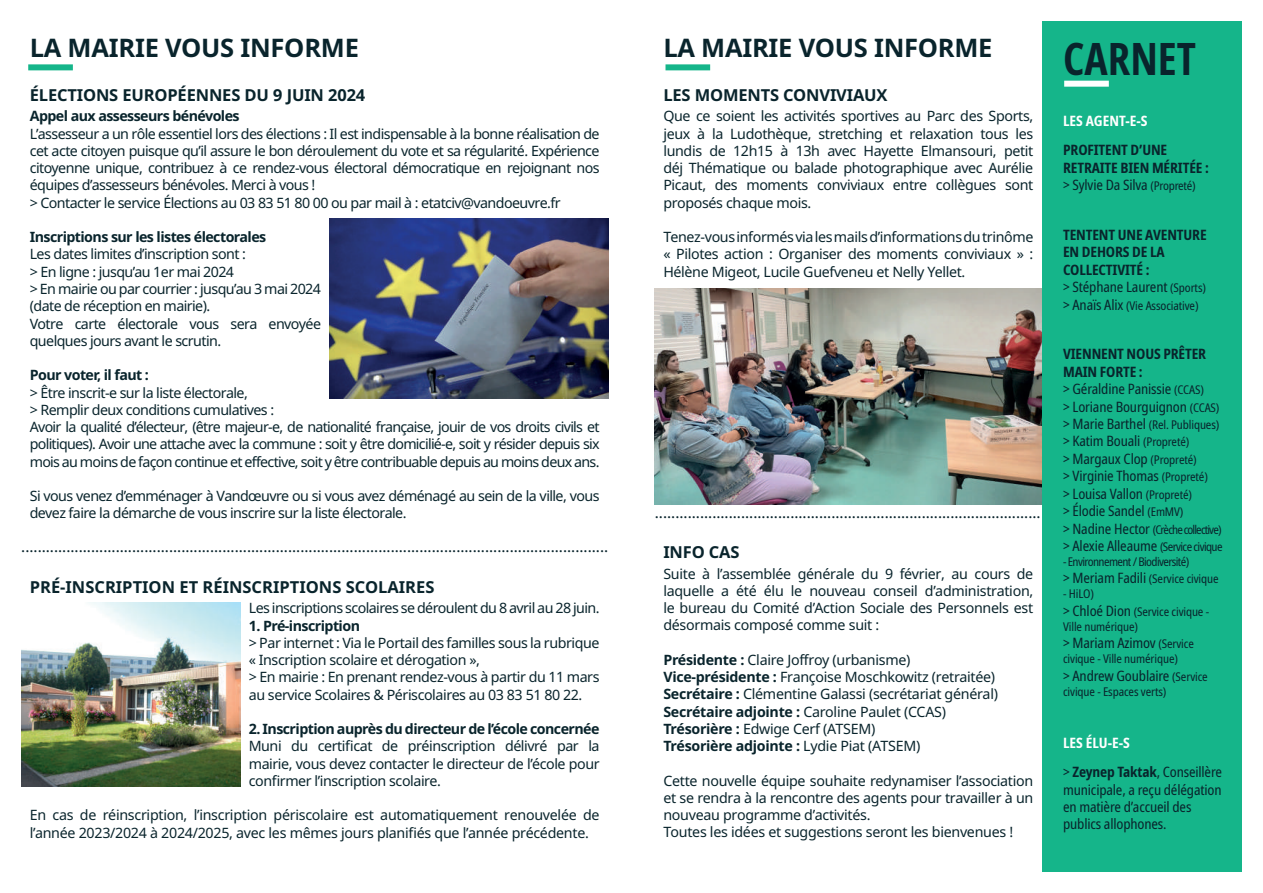
<style>
.page{position:relative;width:1263px;height:893px;background:#fff}
.page>*{position:absolute;margin:0;border:0;box-sizing:border-box;transform-origin:0 0}
.t1{font:700 condensed 44.55px "Noto Sans";color:#09242c;scale:.91 1}
.t2{font:700 25.5px "Noto Sans";letter-spacing:-.01em;color:#09242c}
.t3{font:18px "Minion Pro";color:#09242c}
.t4{font:700 16.5px "Noto Sans";letter-spacing:-.01em;color:#09242c}
.t5{font:14.25px/17.2px "Noto Sans";letter-spacing:-.04em;color:#09242c}
.t6{font:14.25px/17.2px "Noto Sans";letter-spacing:-.02em;color:#09242c}
.t7{font:condensed 14.25px/17.4px "Noto Sans";letter-spacing:-.01em;color:#09242c}
.t8{font:700 14.25px "Noto Sans";letter-spacing:-.04em;color:#09242c}
.t9{font:700 condensed 14.25px/17.4px "Noto Sans";letter-spacing:-.01em;color:#09242c}
.t10{font:700 condensed 14.25px "Noto Sans";color:#fff}
.t11{font:condensed 12px/17.4px "Noto Sans";letter-spacing:-.01em;color:#09242c}
.t12{font:condensed 12px/17.4px "Noto Sans";letter-spacing:-.05em;color:#09242c}
.t13{font:condensed 12px "Noto Sans";letter-spacing:-.07em;color:#09242c}
.s1{font-weight:700}
.s2{font-weight:400}
.s3{font-weight:400;font-size:12px}
.s4{font-size:14.25px}
.s5{font-size:12px}
.s6{font-weight:700;color:#fff}
</style>
<div class="page">
<div style="left:1042px;top:21px;width:200px;height:851px;background:#15b58a"></div>
<div style="left:1064px;top:81px;width:45px;height:6px;background:#fff"></div>
<div style="left:665px;top:64px;width:45px;height:6px;background:#15b58a"></div>
<div style="left:28px;top:64px;width:45px;height:6px;background:#15b58a"></div>
<img style="left:330px;top:219px;width:278px;height:179px">
<img style="left:655px;top:288px;width:387px;height:217px">
<img style="left:21px;top:602px;width:219px;height:184px">
<h2 class="t2" style="left:30px;top:33px;width:331px">LA MAIRIE VOUS INFORME</h2>
<p class="t4" style="left:30px;top:86px;width:337px">ÉLECTIONS EUROPÉENNES DU 9 JUIN 2024</p>
<p class="t8" style="left:30px;top:108px;width:211px">Appel aux assesseurs bénévoles</p>
<p class="t5" style="left:30px;top:125px;width:571px">L’assesseur a un rôle essentiel lors des élections : Il est indispensable à la bonne réalisation de cet acte citoyen puisque qu’il assure le bon déroulement du vote et sa régularité. Expérience citoyenne unique, contribuez à ce rendez-vous électoral démocratique en rejoignant nos équipes d’assesseurs bénévoles. Merci à vous !<br>&gt; Contacter le service Élections au 03 83 51 80 00 ou par mail à : etatciv@vandoeuvre.fr</p>
<p class="t8" style="left:30px;top:229px;width:238px">Inscriptions sur les listes électorales</p>
<p class="t5" style="left:30px;top:245px;width:293px">Les dates limites d’inscription sont :<br>&gt; En ligne : jusqu’au 1er mai 2024<br>&gt; En mairie ou par courrier : jusqu’au 3 mai 2024 (date de réception en mairie).<br>Votre carte électorale vous sera envoyée quelques jours avant le scrutin.</p>
<p class="t8" style="left:30px;top:367px;width:121px">Pour voter, il faut :</p>
<p class="t5" style="left:30px;top:383px;width:571px">&gt; Être inscrit-e sur la liste électorale,<br>&gt; Remplir deux conditions cumulatives :<br>Avoir la qualité d’électeur, (être majeur-e, de nationalité française, jouir de vos droits civils et politiques). Avoir une attache avec la commune : soit y être domicilié-e, soit y résider depuis six mois au moins de façon continue et effective, soit y être contribuable depuis au moins deux ans.</p>
<p class="t5" style="left:30px;top:487px;width:571px">Si vous venez d’emménager à Vandœuvre ou si vous avez déménagé au sein de la ville, vous devez faire la démarche de vous inscrire sur la liste électorale.</p>
<p class="t3" style="left:21px;top:534px;width:588px">...............................................................................................................................................</p>
<p class="t4" style="left:30px;top:578px;width:406px">PRÉ-INSCRIPTION ET RÉINSCRIPTIONS SCOLAIRES</p>
<p class="t5" style="left:249px;top:599px;width:352px">Les inscriptions scolaires se déroulent du 8 avril au 28 juin.</p>
<p class="t8" style="left:249px;top:617px;width:113px">1. Pré-inscription</p>
<p class="t5" style="left:249px;top:634px;width:352px">&gt; Par internet : Via le Portail des familles sous la rubrique « Inscription scolaire et dérogation »,<br>&gt; En mairie : En prenant rendez-vous à partir du 11 mars au service Scolaires &amp; Périscolaires au 03 83 51 80 22.</p>
<p class="t8" style="left:249px;top:721px;width:352px">2. Inscription auprès du directeur de l’école concernée</p>
<p class="t5" style="left:249px;top:737px;width:352px;text-align:justify">Muni du certificat de préinscription délivré par la mairie, vous devez contacter le directeur de l’école pour confirmer l’inscription scolaire.</p>
<p class="t6" style="left:30px;top:806px;width:571px">En cas de réinscription, l’inscription périscolaire est automatiquement renouvelée de l’année 2023/2024 à 2024/2025, avec les mêmes jours planifiés que l’année précédente.</p>
<h2 class="t2" style="left:663px;top:33px;width:331px">LA MAIRIE VOUS INFORME</h2>
<p class="t4" style="left:663px;top:85px;width:226px">LES MOMENTS CONVIVIAUX</p>
<p class="t5" style="left:663px;top:107px;width:371px;text-align:justify">Que ce soient les activités sportives au Parc des Sports, jeux à la Ludothèque, stretching et relaxation tous les lundis de 12h15 à 13h avec Hayette Elmansouri, petit déj Thématique ou balade photographique avec Aurélie Picaut, des moments conviviaux entre collègues sont proposés chaque mois.</p>
<p class="t5" style="left:663px;top:228px;width:371px;text-align:justify">Tenez-vous informés via les mails d’informations du trinôme « Pilotes action : Organiser des moments conviviaux » :<br>Hélène Migeot, Lucile Guefveneu et Nelly Yellet.</p>
<p class="t3" style="left:655px;top:500px;width:387px">..............................................................................................</p>
<p class="t4" style="left:663px;top:543px;width:78px">INFO CAS</p>
<p class="t5" style="left:663px;top:564px;width:371px;text-align:justify">Suite à l’assemblée générale du 9 février, au cours de laquelle a été élu le nouveau conseil d’administration, le bureau du Comité d’Action Sociale des Personnels est désormais composé comme suit :</p>
<p class="t6" style="left:663px;top:651px;width:336px"><span class="s1">Présidente :</span> Claire Joffroy (urbanisme)<br><span class="s1">Vice-présidente :</span> Françoise Moschkowitz (retraitée)<br><span class="s1">Secrétaire :</span> Clémentine Galassi (secrétariat général)<br><span class="s1">Secrétaire adjointe :</span> Caroline Paulet (CCAS)<br><span class="s1">Trésorière :</span> Edwige Cerf (ATSEM)<br><span class="s1">Trésorière adjointe :</span> Lydie Piat (ATSEM)</p>
<p class="t6" style="left:663px;top:771px;width:371px">Cette nouvelle équipe souhaite redynamiser l’association et se rendra à la rencontre des agents pour travailler à un nouveau programme d’activités.<br>Toutes les idées et suggestions seront les bienvenues !</p>
<h1 class="t1" style="left:1063px;top:26px;width:147px">CARNET</h1>
<p class="t10" style="left:1063px;top:111px;width:86px">LES AGENT-E-S</p>
<p class="t9" style="left:1063px;top:142px;width:147px">PROFITENT D’UNE<br>RETRAITE BIEN MÉRITÉE : <span class="s2">&gt; Sylvie Da Silva</span> <span class="s3">(Propreté)</span></p>
<p class="t9" style="left:1063px;top:226px;width:145px">TENTENT UNE AVENTURE<br>EN DEHORS DE LA<br>COLLECTIVITÉ :<br><span class="s2">&gt; Stéphane Laurent</span> <span class="s3">(Sports)</span></p>
<p class="t11" style="left:1063px;top:297px;width:137px"><span class="s4">&gt; Anaïs Alix</span> (Vie Associative)</p>
<p class="t7" style="left:1063px;top:346px;width:158px"><span class="s1">VIENNENT NOUS PRÊTER<br>MAIN FORTE :<br></span>&gt; Géraldine Panissie <span class="s5">(CCAS)<br></span>&gt; Loriane Bourguignon <span class="s5">(CCAS)</span></p>
<p class="t11" style="left:1063px;top:416px;width:158px"><span class="s4">&gt; Marie Barthel</span> (Rel. Publiques)</p>
<p class="t7" style="left:1063px;top:433px;width:146px">&gt; Katim Bouali <span class="s5">(Propreté)<br></span>&gt; Margaux Clop <span class="s5">(Propreté)<br></span>&gt; Virginie Thomas <span class="s5">(Propreté) </span>&gt; Louisa Vallon <span class="s5">(Propreté)<br></span>&gt; Élodie Sandel <span class="s5">(EmMV)</span></p>
<p class="t13" style="left:1063px;top:521px;width:160px"><span class="s4">&gt; Nadine Hector</span> (Crèche collective)</p>
<p class="t7" style="left:1063px;top:537px;width:161px">&gt; Alexie Alleaume <span class="s5">(Service civique</span></p>
<p class="t12" style="left:1063px;top:553px;width:157px">- Environnement / Biodiversité)<br><span class="s4">&gt; Meriam Fadili</span> (Service civique</p>
<p class="t11" style="left:1063px;top:586px;width:148px">- HiLO)<br><span class="s4">&gt; Chloé Dion</span> (Service civique -</p>
<p class="t11" style="left:1063px;top:618px;width:76px">Ville numérique)</p>
<p class="t7" style="left:1063px;top:635px;width:132px">&gt; Mariam Azimov <span class="s5">(Service</span></p>
<p class="t11" style="left:1063px;top:650px;width:116px">civique - Ville numérique)</p>
<p class="t7" style="left:1063px;top:667px;width:146px">&gt; Andrew Goublaire <span class="s5">(Service</span></p>
<p class="t11" style="left:1063px;top:683px;width:105px">civique - Espaces verts)</p>
<p class="t7" style="left:1063px;top:728px;width:160px;line-height:29.4px"><span class="s6">LES ÉLU-E-S<br></span>&gt; <span class="s1">Zeynep Taktak</span>, Conseillère</p>
<p class="t7" style="left:1063px;top:781px;width:160px">municipale, a reçu délégation en matière d’accueil des publics allophones.</p>
</div>
